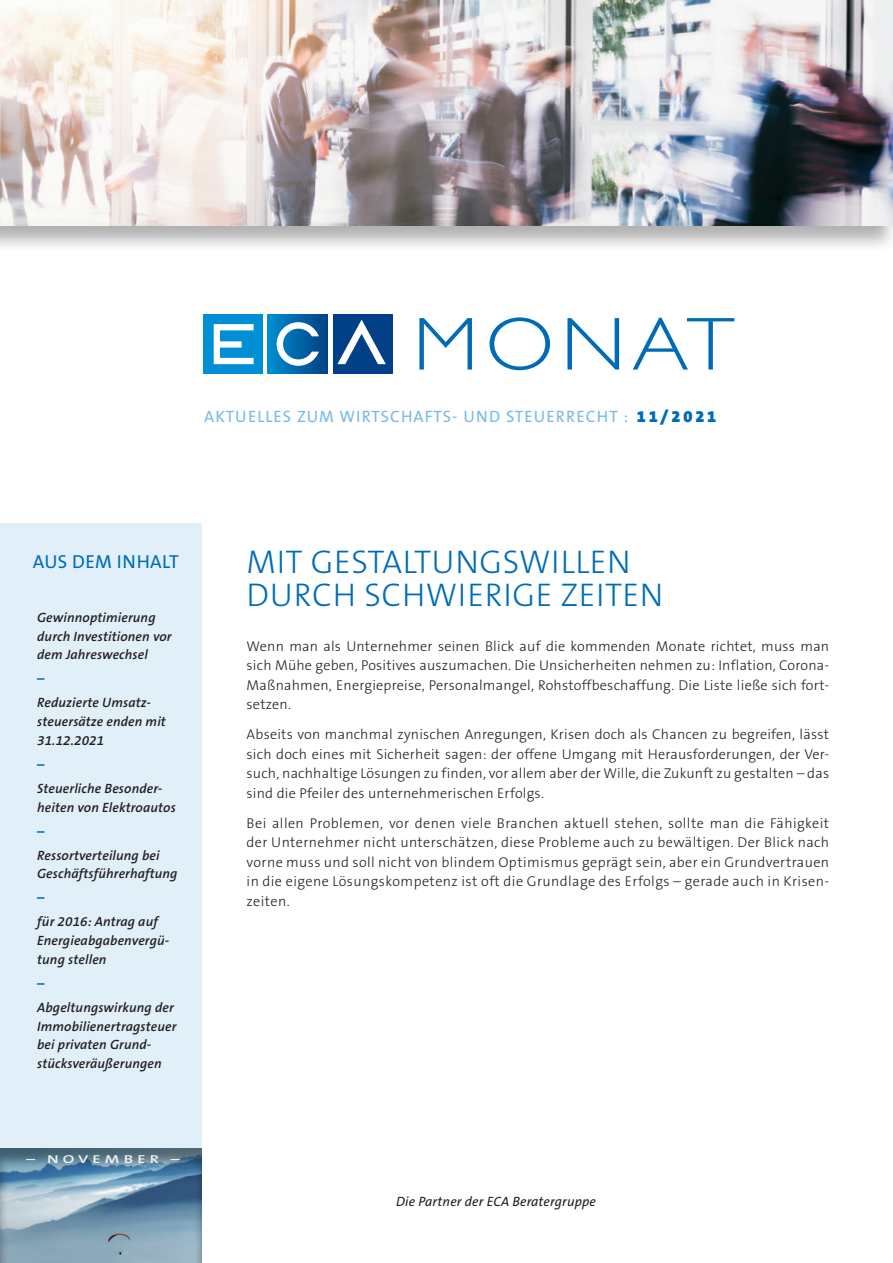
<style>
.page{position:relative;width:893px;height:1263px;background:#fff}
.page>*{position:absolute;margin:0;border:0;box-sizing:border-box;transform-origin:0 0}
.t1{font:300 75.45px "Gill Sans";letter-spacing:.08em;color:#006cb7;scale:1.11 1}
.t2{font:300 33px "The Sans B3";letter-spacing:.015em;color:#006cb7}
.t3{font:18.9px "The Sans B5 Plain";letter-spacing:.02em;color:#006cb7}
.t4{font:16.5px "The Sans B5 Plain";letter-spacing:.065em;color:#76bae7}
.t5{font:900 16.5px "The Sans B9";letter-spacing:.17em;color:#006cb7}
.t6{font:300 14.25px/19.5px "The Sans B3";letter-spacing:.015em;color:#231f20;text-align:justify}
.t7{font:italic 600 13.5px/18.8px "The Sans B6";letter-spacing:.01em;color:#231f20}
.t8{font:italic 13.5px "The Sans B5 Plain";letter-spacing:.01em;color:#231f20}
.t9{font:700 13.5px "The Sans B7";color:#006cb7}
.t10{font:600 11.55px "The Sans B6";letter-spacing:.25em;color:#fff;scale:1.43 1}
</style>
<div class="page">
<div style="left:0;top:523px;width:202px;height:625px;background:#e1eff9"></div>
<div style="left:0;top:1145px;width:203px;height:118px;background:#231f20;opacity:.5"></div>
<div style="left:203px;top:314px;width:60px;height:59px;background:#008fd5"></div>
<svg style="left:214px;top:324px;width:40px;height:40px"></svg>
<div style="left:268px;top:314px;width:60px;height:59px;background:linear-gradient(to right,#018ed2,#004184)"></div>
<svg style="left:277px;top:322px;width:42px;height:44px"></svg>
<div style="left:333px;top:314px;width:59px;height:59px;background:#014086"></div>
<svg style="left:337px;top:320px;width:49px;height:44px"></svg>
<div style="left:0;top:0;width:893px;height:253px;background:#231f20;opacity:.35"></div>
<img style="left:0;top:0;width:893px;height:225px">
<p class="t1" style="left:413px;top:302px;width:291px">MONAT</p>
<p class="t4" style="left:204px;top:408px;width:426px">AKTUELLES ZUM WIRTSCHAFTS- UND STEUERRECHT :</p>
<p class="t5" style="left:637px;top:407px;width:81px">11/2021</p>
<p class="t3" style="left:33px;top:552px;width:147px">AUS DEM INHALT</p>
<p class="t7" style="left:37px;top:609px;width:136px">Gewinnoptimierung durch Investitionen vor dem Jahreswechsel</p>
<p class="t9" style="left:37px;top:672px;width:9px">–</p>
<p class="t7" style="left:37px;top:694px;width:130px">Reduzierte Umsatz&shy;steuersätze enden mit<br>31.12.2021</p>
<p class="t9" style="left:37px;top:757px;width:9px">–</p>
<p class="t7" style="left:37px;top:780px;width:140px">Steuerliche Besonder&shy;heiten von Elektroautos</p>
<p class="t9" style="left:37px;top:824px;width:9px">–</p>
<p class="t7" style="left:37px;top:846px;width:142px">Ressortverteilung bei<br>Geschäftsführerhaftung</p>
<p class="t9" style="left:37px;top:891px;width:9px">–</p>
<p class="t7" style="left:37px;top:913px;width:122px">für 2016: Antrag auf</p>
<p class="t7" style="left:37px;top:932px;width:134px">Energieabgabenvergü&shy;tung stellen</p>
<p class="t9" style="left:37px;top:976px;width:9px">–</p>
<p class="t7" style="left:37px;top:999px;width:141px">Abgeltungswirkung der<br>Immobilienertragsteuer bei privaten Grund&shy;stücksveräußerungen</p>
<p class="t10" style="left:26px;top:1153px;width:109px">– NOVEMBER –</p>
<p class="t2" style="left:247px;top:545px;width:386px">MIT GESTALTUNGSWILLEN</p>
<p class="t2" style="left:247px;top:578px;width:418px">DURCH SCHWIERIGE ZEITEN</p>
<p class="t6" style="left:247px;top:637px;width:584px">Wenn man als Unternehmer seinen Blick auf die kommenden Monate richtet, muss man sich Mühe geben, Positives auszumachen. Die Unsicherheiten nehmen zu: Inflation, Corona-Maßnahmen, Energiepreise, Personalmangel, Rohstoffbeschaffung. Die Liste ließe sich fort&shy;setzen.</p>
<p class="t6" style="left:247px;top:725px;width:584px">Abseits von manchmal zynischen Anregungen, Krisen doch als Chancen zu begreifen, lässt sich doch eines mit Sicherheit sagen: der offene Umgang mit Herausforderungen, der Ver&shy;such, nachhaltige Lösungen zu finden, vor allem aber der Wille, die Zukunft zu gestalten – das sind die Pfeiler des unternehmerischen Erfolgs.</p>
<p class="t6" style="left:247px;top:814px;width:584px">Bei allen Problemen, vor denen viele Branchen aktuell stehen, sollte man die Fähigkeit der Unternehmer nicht unterschätzen, diese Probleme auch zu bewältigen. Der Blick nach vorne muss und soll nicht von blindem Optimismus geprägt sein, aber ein Grundvertrauen in die eigene Lösungskompetenz ist oft die Grundlage des Erfolgs – gerade auch in Krisen&shy;zeiten.</p>
<p class="t8" style="left:396px;top:1194px;width:201px">Die Partner der ECA Beratergruppe</p>
</div>
